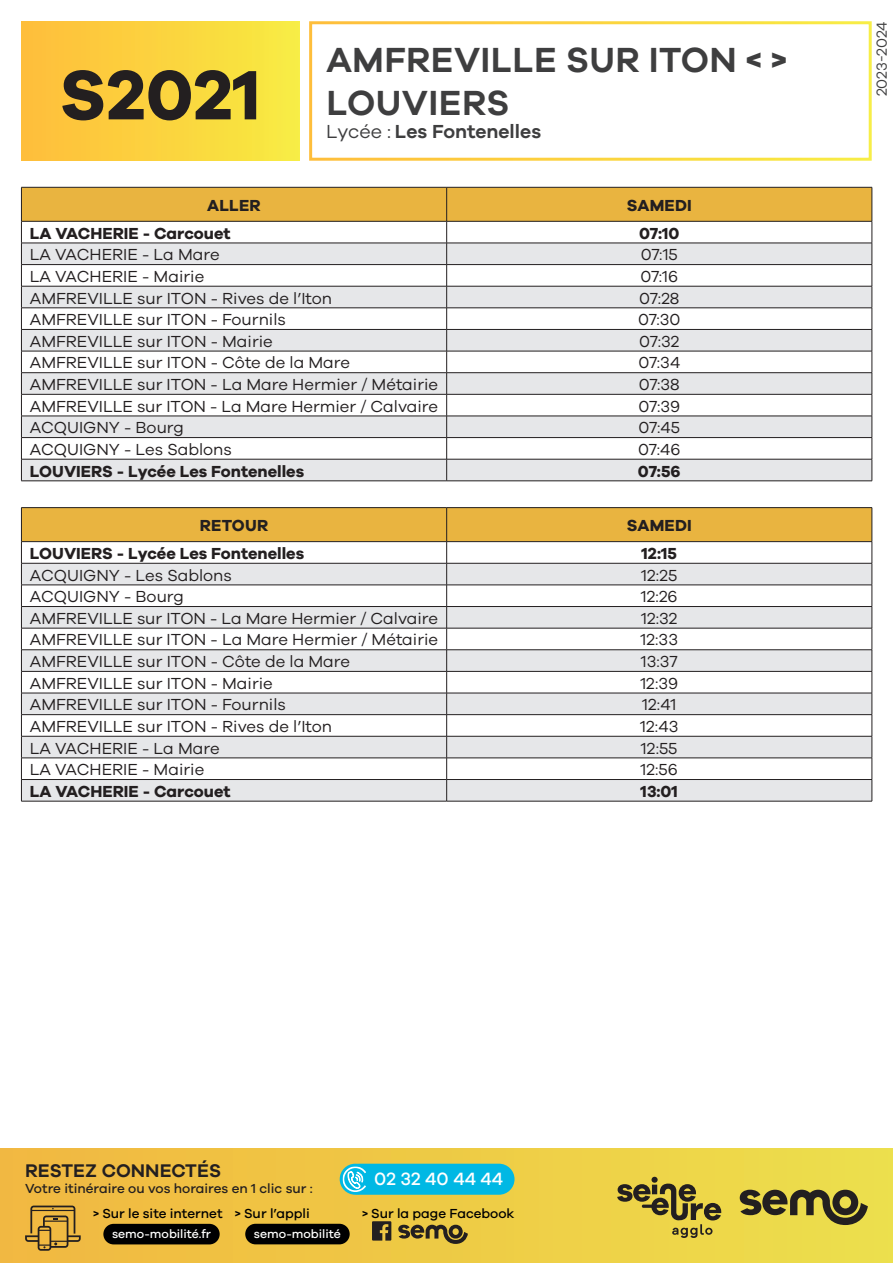
<style>
.page{position:relative;width:893px;height:1263px;background:#fff}
.page>*{position:absolute;margin:0;border:0;box-sizing:border-box;transform-origin:0 0}
.t1{font:700 72px "Galano Grotesque";color:#231f20}
.t2{font:600 36px/43.2px "Galano Grotesque";letter-spacing:.01em;color:#3e3e3f}
.t3{font:600 19.5px "Galano Grotesque";color:#3e3e3f}
.t4{font:600 18.9px "Galano Grotesque";color:#231f20}
.t5{font:500 18.3px "Galano Grotesque";color:#fff}
.t6{font:16.5px "Galano Grotesque";color:#231f20}
.t7{font:700 16.5px "Galano Grotesque";color:#231f20}
.t8{font:15px "Galano Grotesque";color:#3e3e3f}
.t9{font:500 13.5px "Galano Grotesque";color:#000001}
.t10{font:500 13.5px "Galano Grotesque";color:#231f20}
.t11{font:500 12.3px "Galano Grotesque";color:#fff}
.s1{font-weight:400}
</style>
<div class="page">
<div style="left:0;top:1148px;width:893px;height:115px;background:linear-gradient(to right,#f0b640,#ecdf4c)"></div>
<svg style="left:617px;top:1177px;width:104px;height:61px;background:#b5a23d"></svg>
<svg style="left:740px;top:1190px;width:128px;height:35px;background:#8b8036"></svg>
<div style="left:344px;top:1164px;width:170px;height:31px;background:#00b8e4;border-radius:16px"></div>
<div style="left:340px;top:1164px;width:31px;height:31px;background:#00b8e4;border-radius:50%"></div>
<svg style="left:343px;top:1166px;width:23px;height:26px"></svg>
<svg style="left:25px;top:1205px;width:56px;height:46px;background:#bc9238"></svg>
<div style="left:103px;top:1224px;width:117px;height:20px;background:#000001;border-radius:10px"></div>
<div style="left:245px;top:1224px;width:105px;height:20px;background:#000001;border-radius:10px"></div>
<svg style="left:372px;top:1221px;width:19px;height:19px"></svg>
<svg style="left:398px;top:1225px;width:70px;height:19px"></svg>
<div style="left:309px;top:21px;width:563px;height:140px;border:3px solid #fff"></div>
<div style="left:21px;top:21px;width:278px;height:139px;background:linear-gradient(to right,#ffbd3b,#f8eb43)"></div>
<svg style="left:21px;top:187px;width:852px;height:294px"></svg>
<hr style="left:21px;top:481px;width:426px;height:1px;background:#231f20">
<hr style="left:447px;top:481px;width:425px;height:1px;background:#231f20">
<hr style="left:21px;top:507px;width:426px;height:1px;background:#231f20">
<hr style="left:447px;top:507px;width:425px;height:1px;background:#231f20">
<svg style="left:21px;top:508px;width:852px;height:293px"></svg>
<hr style="left:21px;top:801px;width:426px;height:1px;background:#231f20">
<hr style="left:447px;top:801px;width:425px;height:1px;background:#231f20">
<h1 class="t1" style="left:60px;top:51px;width:203px">S2021</h1>
<h2 class="t2" style="left:326px;top:37px;width:462px">AMFREVILLE SUR ITON &lt; &gt;<br>LOUVIERS</h2>
<p class="t3" style="left:326px;top:120px;width:217px"><span class="s1">Lycée :</span> Les Fontenelles</p>
<p class="t7" style="left:207px;top:195px;width:55px">ALLER</p>
<p class="t7" style="left:627px;top:195px;width:67px">SAMEDI</p>
<p class="t7" style="left:30px;top:223px;width:202px">LA VACHERIE - Carcouet</p>
<p class="t7" style="left:639px;top:223px;width:42px">07:10</p>
<p class="t6" style="left:30px;top:245px;width:191px">LA VACHERIE - La Mare</p>
<p class="t6" style="left:641px;top:245px;width:39px">07:15</p>
<p class="t6" style="left:30px;top:266px;width:176px">LA VACHERIE - Mairie</p>
<p class="t6" style="left:640px;top:266px;width:39px">07:16</p>
<p class="t6" style="left:30px;top:288px;width:304px">AMFREVILLE sur ITON - Rives de l’Iton</p>
<p class="t6" style="left:639px;top:288px;width:42px">07:28</p>
<p class="t6" style="left:30px;top:310px;width:257px">AMFREVILLE sur ITON - Fournils</p>
<p class="t6" style="left:638px;top:310px;width:44px">07:30</p>
<p class="t6" style="left:30px;top:331px;width:244px">AMFREVILLE sur ITON - Mairie</p>
<p class="t6" style="left:639px;top:331px;width:42px">07:32</p>
<p class="t6" style="left:30px;top:353px;width:322px">AMFREVILLE sur ITON - Côte de la Mare</p>
<p class="t6" style="left:638px;top:353px;width:43px">07:34</p>
<p class="t6" style="left:30px;top:375px;width:410px">AMFREVILLE sur ITON - La Mare Hermier / Métairie</p>
<p class="t6" style="left:639px;top:375px;width:43px">07:38</p>
<p class="t6" style="left:30px;top:396px;width:410px">AMFREVILLE sur ITON - La Mare Hermier / Calvaire</p>
<p class="t6" style="left:638px;top:396px;width:43px">07:39</p>
<p class="t6" style="left:30px;top:418px;width:156px">ACQUIGNY - Bourg</p>
<p class="t6" style="left:638px;top:418px;width:43px">07:45</p>
<p class="t6" style="left:30px;top:439px;width:203px">ACQUIGNY - Les Sablons</p>
<p class="t6" style="left:638px;top:439px;width:44px">07:46</p>
<p class="t7" style="left:30px;top:461px;width:276px">LOUVIERS - Lycée Les Fontenelles</p>
<p class="t7" style="left:638px;top:461px;width:44px">07:56</p>
<p class="t7" style="left:200px;top:515px;width:70px">RETOUR</p>
<p class="t7" style="left:627px;top:515px;width:67px">SAMEDI</p>
<p class="t7" style="left:30px;top:543px;width:276px">LOUVIERS - Lycée Les Fontenelles</p>
<p class="t7" style="left:641px;top:543px;width:37px">12:15</p>
<p class="t6" style="left:30px;top:565px;width:203px">ACQUIGNY - Les Sablons</p>
<p class="t6" style="left:641px;top:565px;width:38px">12:25</p>
<p class="t6" style="left:30px;top:587px;width:156px">ACQUIGNY - Bourg</p>
<p class="t6" style="left:641px;top:587px;width:38px">12:26</p>
<p class="t6" style="left:30px;top:608px;width:410px">AMFREVILLE sur ITON - La Mare Hermier / Calvaire</p>
<p class="t6" style="left:641px;top:608px;width:38px">12:32</p>
<p class="t6" style="left:30px;top:630px;width:410px">AMFREVILLE sur ITON - La Mare Hermier / Métairie</p>
<p class="t6" style="left:640px;top:630px;width:39px">12:33</p>
<p class="t6" style="left:30px;top:652px;width:322px">AMFREVILLE sur ITON - Côte de la Mare</p>
<p class="t6" style="left:641px;top:652px;width:38px">13:37</p>
<p class="t6" style="left:30px;top:673px;width:244px">AMFREVILLE sur ITON - Mairie</p>
<p class="t6" style="left:640px;top:673px;width:39px">12:39</p>
<p class="t6" style="left:30px;top:695px;width:257px">AMFREVILLE sur ITON - Fournils</p>
<p class="t6" style="left:642px;top:695px;width:35px">12:41</p>
<p class="t6" style="left:30px;top:716px;width:304px">AMFREVILLE sur ITON - Rives de l’Iton</p>
<p class="t6" style="left:640px;top:716px;width:40px">12:43</p>
<p class="t6" style="left:30px;top:738px;width:191px">LA VACHERIE - La Mare</p>
<p class="t6" style="left:641px;top:738px;width:38px">12:55</p>
<p class="t6" style="left:30px;top:760px;width:176px">LA VACHERIE - Mairie</p>
<p class="t6" style="left:641px;top:760px;width:39px">12:56</p>
<p class="t7" style="left:30px;top:781px;width:202px">LA VACHERIE - Carcouet</p>
<p class="t7" style="left:641px;top:781px;width:39px">13:01</p>
<p class="t8" style="left:873px;top:96px;width:77px;rotate:-90deg">2023-2024</p>
<p class="t4" style="left:25px;top:1159px;width:198px">RESTEZ CONNECTÉS</p>
<p class="t10" style="left:25px;top:1180px;width:289px">Votre itinéraire ou vos horaires en 1 clic sur :</p>
<p class="t9" style="left:93px;top:1205px;width:131px">&gt; Sur le site internet</p>
<p class="t11" style="left:112px;top:1227px;width:100px">semo-mobilité.fr</p>
<p class="t9" style="left:235px;top:1205px;width:76px">&gt; Sur l’appli</p>
<p class="t11" style="left:254px;top:1227px;width:88px">semo-mobilité</p>
<p class="t5" style="left:374px;top:1168px;width:130px">02 32 40 44 44</p>
<p class="t9" style="left:362px;top:1205px;width:154px">&gt; Sur la page Facebook</p>
</div>
